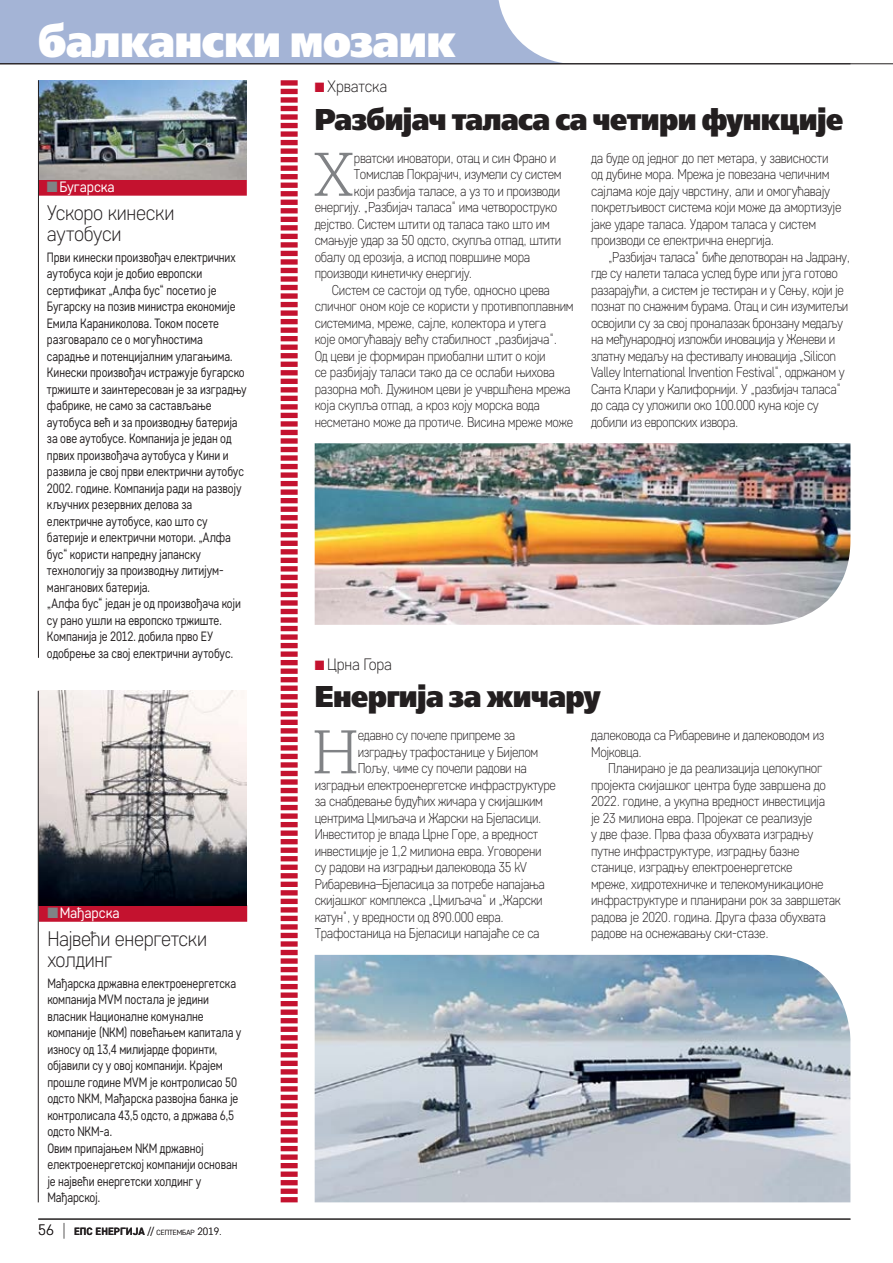
<style>
.page{position:relative;width:893px;height:1263px;background:#fff}
.page>*{position:absolute;margin:0;border:0;box-sizing:border-box;transform-origin:0 0}
.t1{font:300 61.35px "Stag LC";color:#808285}
.t2{font:45px "Free Set Extra Bold C";letter-spacing:-.015em;color:#fff;scale:.9 1}
.t3{font:30px "Free Set Extra Bold C";letter-spacing:-.025em;color:#231f20;scale:.9 1}
.t4{font:300 21px/21px "Core Sans D25";letter-spacing:-.02em;color:#231f20;scale:.95 1}
.t5{font:300 16.5px "Core Sans D25";letter-spacing:-.01em;color:#231f20;scale:.95 1}
.t6{font:15px "Core Sans D35";letter-spacing:-.01em;color:#fff;scale:.95 1}
.t7{font:300 15px "Core Sans D25";color:#231f20}
.t8{font:300 14.25px/16.5px "Core Sans D25";letter-spacing:-.025em;color:#231f20;scale:.9 1}
.t9{font:13.5px/16.5px "Core Sans D35";letter-spacing:-.01em;color:#231f20;scale:.85 1}
.t10{font:700 10.5px "Core Sans D55";color:#231f20}
.s1{color:#808285}
.s2{font-family:"Core Sans D15";font-weight:100;font-size:18px}
.s3{font-family:"Core Sans D25";font-weight:300}
.s4{font-family:"Core Sans D25";font-weight:300;font-size:7.35px}
.s5{color:#c4122f}
</style>
<div class="page">
<svg style="left:0;top:0;width:574px;height:64px"></svg>
<hr style="left:38px;top:1219px;width:812px;height:1px;background:#231f20">
<hr style="left:0;top:64px;width:893px;height:1px;background:#231f20">
<div style="left:38px;top:179px;width:209px;height:17px;background:#c4122f"></div>
<div style="left:39px;top:905px;width:208px;height:17px;background:#c4122f"></div>
<img style="left:39px;top:80px;width:208px;height:99px">
<img style="left:315px;top:443px;width:535px;height:182px">
<img style="left:315px;top:955px;width:535px;height:247px">
<img style="left:39px;top:691px;width:207px;height:214px">
<svg style="left:281px;top:80px;width:17px;height:1122px"></svg>
<hr style="left:38px;top:80px;width:1px;height:578px;background:#231f20">
<hr style="left:38px;top:691px;width:1px;height:511px;background:#231f20">
<h2 class="t2" style="left:38px;top:15px;width:466px">балкански мозаик</h2>
<p class="t6" style="left:47px;top:177px;width:73px"><span class="s1">■</span>Бугарска</p>
<h3 class="t4" style="left:47px;top:201px;width:136px">Ускоро кинески аутобуси</h3>
<p class="t9" style="left:47px;top:248px;width:237px">Први кинески произвођач електричних аутобуса који је добио европски сертификат „Алфа бус“ посетио је Бугарску на позив министра економије Емила Караниколова. Током посете разговарало се о могућностима сарадње и потенцијалним улагањима.<br>Кинески произвођач истражује бугарско тржиште и заинтересован је за изградњу фабрике, не само за састављање аутобуса већ и за производњу батерија за ове аутобусе. Компанија је један од првих произвођача аутобуса у Кини и развила је свој први електрични аутобус 2002. године. Компанија ради на развоју кључних резервних делова за електричне аутобусе, као што су батерије и електрични мотори. „Алфа бус“ користи напредну јапанску технологију за производњу литијум&shy;манганових батерија.<br>„Алфа бус“ један је од произвођача који су рано ушли на европско тржиште.<br>Компанија је 2012. добила прво ЕУ одобрење за свој електрични аутобус.</p>
<p class="t6" style="left:47px;top:903px;width:78px"><span class="s1">■</span>Мађарска</p>
<h3 class="t4" style="left:47px;top:927px;width:170px">Највећи енергетски холдинг</h3>
<p class="t9" style="left:47px;top:974px;width:230px">Мађарска државна електроенергетска компанија MVM постала је једини власник Националне комуналне компаније (NKM) повећањем капитала у износу од 13,4 милијарде форинти, објавили су у овој компанији. Крајем прошле године MVM је контролисао 50 одсто NKM, Мађарска развојна банка је контролисала 43,5 одсто, а држава 6,5 одсто NKM-а.<br>Овим припајањем NKM државној електроенергетској компанији основан је највећи енергетски холдинг у<br>Мађарској.</p>
<p class="t7" style="left:38px;top:1220px;width:30px">56 <span class="s2">|</span></p>
<p class="t10" style="left:74px;top:1225px;width:149px">ЕПС ЕНЕРГИЈА <span class="s3">//</span> <span class="s4">септембар</span> <span class="s3">2019.</span></p>
<p class="t5" style="left:315px;top:76px;width:78px"><span class="s5">■</span> Хрватска</p>
<h3 class="t3" style="left:315px;top:102px;width:589px">Разбијач таласа са четири функције</h3>
<h1 class="t1" style="left:313px;top:129px;width:42px">Х</h1>
<p class="t8" style="left:354px;top:149px;width:226px">рватски иноватори, отац и син Франо и</p>
<p class="t8" style="left:591px;top:149px;width:280px">да буде од једног до пет метара, у зависности од дубине мора. Мрежа је повезана челичним сајлама које дају чврстину, али и омогућавају покретљивост система који може да амортизује јаке ударе таласа. Ударом таласа у систем производи се електрична енергија.</p>
<p class="t8" style="left:591px;top:248px;width:289px;text-indent:17px">„Разбијач таласа“ биће делотворан на Јадрану, где су налети таласа услед буре или југа готово разарајући, а систем је тестиран и у Сењу, који је познат по снажним бурама. Отац и син изумитељи освојили су за свој проналазак бронзану медаљу на међународној изложби иновација у Женеви и златну медаљу на фестивалу иновација „Silicon Valley International Invention Festival“, одржаном у Санта Клари у Калифорнији. У „разбијач таласа“ до сада су уложили око 100.000 куна које су добили из европских извора.</p>
<p class="t8" style="left:354px;top:166px;width:232px">Томислав Покрајчич, изумели су систем</p>
<p class="t8" style="left:354px;top:182px;width:231px">који разбија таласе, а уз то и производи</p>
<p class="t8" style="left:315px;top:199px;width:271px">енергију. „Разбијач таласа“ има четвороструко</p>
<p class="t8" style="left:315px;top:215px;width:263px">дејство. Систем штити од таласа тако што им</p>
<p class="t8" style="left:315px;top:232px;width:276px">смањује удар за 50 одсто, скупља отпад, штити</p>
<p class="t8" style="left:315px;top:248px;width:241px">обалу од ерозија, а испод површине мора</p>
<p class="t8" style="left:315px;top:265px;width:176px">производи кинетичку енергију.</p>
<p class="t8" style="left:332px;top:281px;width:244px">Систем се састоји од тубе, односно црева</p>
<p class="t8" style="left:315px;top:298px;width:289px">сличног оном које се користи у противпоплавним</p>
<p class="t8" style="left:315px;top:314px;width:259px">системима, мреже, сајле, колектора и утега</p>
<p class="t8" style="left:315px;top:331px;width:271px">које омогућавају већу стабилност „разбијача“.</p>
<p class="t8" style="left:315px;top:347px;width:258px">Од цеви је формиран приобални штит о који</p>
<p class="t8" style="left:315px;top:364px;width:269px">се разбијају таласи тако да се ослаби њихова</p>
<p class="t8" style="left:315px;top:380px;width:286px">разорна моћ. Дужином цеви је учвршћена мрежа</p>
<p class="t8" style="left:315px;top:397px;width:252px">која скупља отпад, а кроз коју морска вода</p>
<p class="t8" style="left:315px;top:413px;width:289px">несметано може да протиче. Висина мреже може</p>
<p class="t5" style="left:315px;top:653px;width:83px"><span class="s5">■</span> Црна Гора</p>
<h3 class="t3" style="left:315px;top:680px;width:319px">Енергија за жичару</h3>
<h1 class="t1" style="left:313px;top:707px;width:46px">Н</h1>
<p class="t8" style="left:358px;top:727px;width:177px">едавно су почеле припреме за</p>
<p class="t8" style="left:591px;top:727px;width:261px">далековода са Рибаревине и далеководом из<br>Мојковца.</p>
<p class="t8" style="left:591px;top:760px;width:279px;text-indent:17px">Планирано је да реализација целокупног пројекта скијашког центра буде завршена до 2022. године, а укупна вредност инвестиција<br>је 23 милиона евра. Пројекат се реализује<br>у две фазе. Прва фаза обухвата изградњу путне инфраструктуре, изградњу базне станице, изградњу електроенергетске<br>мреже, хидротехничке и телекомуникационе инфраструктуре и планирани рок за завршетак радова је 2020. година. Друга фаза обухвата радове на оснежавању ски-стазе.</p>
<p class="t8" style="left:358px;top:743px;width:202px">изградњу трафостанице у Бијелом</p>
<p class="t8" style="left:358px;top:760px;width:189px">Пољу, чиме су почели радови на</p>
<p class="t8" style="left:315px;top:776px;width:270px">изградњи електроенергетске инфраструктуре</p>
<p class="t8" style="left:315px;top:793px;width:255px">за снабдевање будућих жичара у скијашким</p>
<p class="t8" style="left:315px;top:809px;width:254px">центрима Цмиљача и Жарски на Бјеласици.</p>
<p class="t8" style="left:315px;top:826px;width:250px">Инвеститор је влада Црне Горе, а вредност</p>
<p class="t8" style="left:315px;top:842px;width:254px">инвестиције је 1,2 милиона евра. Уговорени</p>
<p class="t8" style="left:315px;top:859px;width:237px">су радови на изградњи далековода 35 kV</p>
<p class="t8" style="left:315px;top:875px;width:257px">Рибаревина–Бјеласица за потребе напајања</p>
<p class="t8" style="left:315px;top:892px;width:255px">скијашког комплекса „Цмиљача“ и „Жарски</p>
<p class="t8" style="left:315px;top:908px;width:212px">катун“, у вредности од 890.000 евра.</p>
<p class="t8" style="left:315px;top:925px;width:252px">Трафостаница на Бјеласици напајаће се са</p>
</div>
